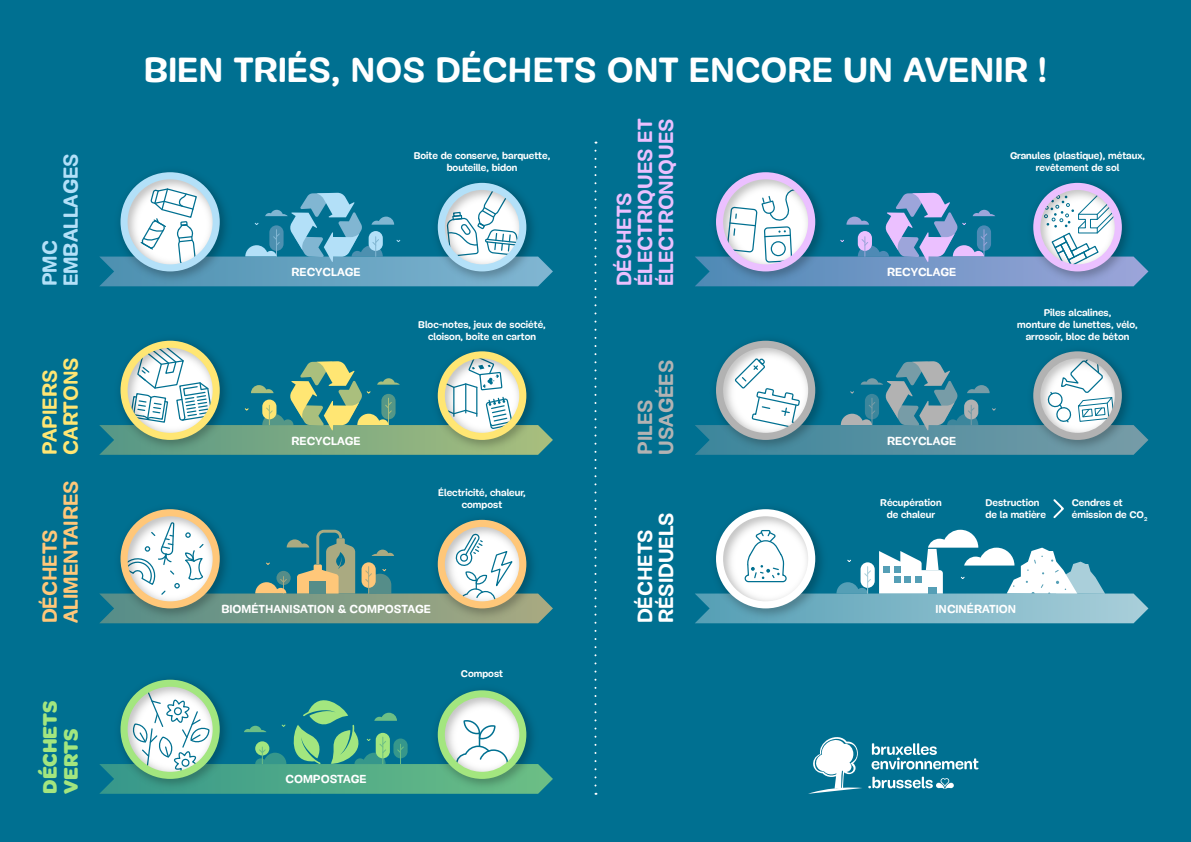
<style>
.page{position:relative;width:1191px;height:842px;background:#007091}
.page>*{position:absolute;margin:0;border:0;box-sizing:border-box;transform-origin:0 0}
.t1{font:700 36px "Mija";color:#fff}
.t2{font:700 21px/21px "Mija";color:#ebc0ff}
.t3{font:700 21px/21px "Mija";color:#ffc779}
.t4{font:700 21px/21px "Mija";color:#fff}
.t5{font:700 21px/21px "Mija";color:#ffe673}
.t6{font:700 21px/21px "Mija";color:#b3e0f8}
.t7{font:700 21px/21px "Mija";color:#b3b3b3}
.t8{font:700 21px/21px "Omnes";color:#a3e67f}
.t9{font:700 12px "Mija";color:#fff}
.t10{font:700 10px/12px "Mija";color:#fff;text-align:center}
</style>
<div class="page">
<svg style="left:99px;top:341px;width:454px;height:114px"></svg>
<svg style="left:99px;top:508px;width:454px;height:115px"></svg>
<svg style="left:695px;top:341px;width:453px;height:114px"></svg>
<svg style="left:99px;top:172px;width:454px;height:114px"></svg>
<svg style="left:99px;top:680px;width:454px;height:114px"></svg>
<svg style="left:695px;top:172px;width:453px;height:114px"></svg>
<svg style="left:594px;top:151px;width:2px;height:644px"></svg>
<svg style="left:695px;top:499px;width:453px;height:124px"></svg>
<svg style="left:808px;top:737px;width:54px;height:57px"></svg>
<svg style="left:871px;top:743px;width:107px;height:26px"></svg>
<svg style="left:868px;top:777px;width:85px;height:12px"></svg>
<h2 class="t6" style="left:39px;top:286px;width:135px;rotate:-90deg">PMC<br>EMBALLAGES</h2>
<h2 class="t5" style="left:39px;top:455px;width:99px;rotate:-90deg">PAPIERS<br>CARTONS</h2>
<h2 class="t3" style="left:39px;top:623px;width:144px;rotate:-90deg">DÉCHETS<br>ALIMENTAIRES</h2>
<h2 class="t8" style="left:38px;top:794px;width:94px;rotate:-90deg">DÉCHETS<br>VERTS</h2>
<h1 class="t1" style="left:144px;top:50px;width:905px">BIEN TRIÉS, NOS DÉCHETS ONT ENCORE UN AVENIR !</h1>
<p class="t9" style="left:291px;top:265px;width:71px">RECYCLAGE</p>
<p class="t9" style="left:291px;top:434px;width:71px">RECYCLAGE</p>
<p class="t10" style="left:414px;top:150px;width:138px">Boite de conserve, barquette, bouteille, bidon</p>
<p class="t10" style="left:418px;top:319px;width:129px">Bloc-notes, jeux de société, cloison, boite en carton</p>
<p class="t10" style="left:438px;top:487px;width:89px">Électricité, chaleur, compost</p>
<p class="t9" style="left:221px;top:602px;width:211px">BIOMÉTHANISATION &amp; COMPOSTAGE</p>
<p class="t10" style="left:461px;top:668px;width:44px">Compost</p>
<p class="t9" style="left:285px;top:773px;width:83px">COMPOSTAGE</p>
<h2 class="t2" style="left:614px;top:286px;width:169px;rotate:-90deg">DÉCHETS<br>ÉLECTRIQUES ET<br>ÉLECTRONIQUES</h2>
<h2 class="t7" style="left:635px;top:455px;width:96px;rotate:-90deg">PILES<br>USAGÉES</h2>
<h2 class="t4" style="left:635px;top:623px;width:113px;rotate:-90deg">DÉCHETS<br>RÉSIDUELS</h2>
<p class="t9" style="left:887px;top:265px;width:71px">RECYCLAGE</p>
<p class="t9" style="left:887px;top:434px;width:71px">RECYCLAGE</p>
<p class="t10" style="left:1010px;top:150px;width:137px">Granules (plastique), métaux, revêtement de sol</p>
<p class="t10" style="left:1017px;top:307px;width:122px">Piles alcalines,<br>monture de lunettes, vélo, arrosoir, bloc de béton</p>
<p class="t10" style="left:880px;top:496px;width:63px">Récupération de chaleur</p>
<p class="t10" style="left:1071px;top:497px;width:77px;text-align:left">Cendres et émission de CO<sub>2</sub></p>
<p class="t10" style="left:985px;top:497px;width:62px;text-align:left">Destruction de la matière</p>
<p class="t9" style="left:935px;top:602px;width:82px">INCINÉRATION</p>
</div>
